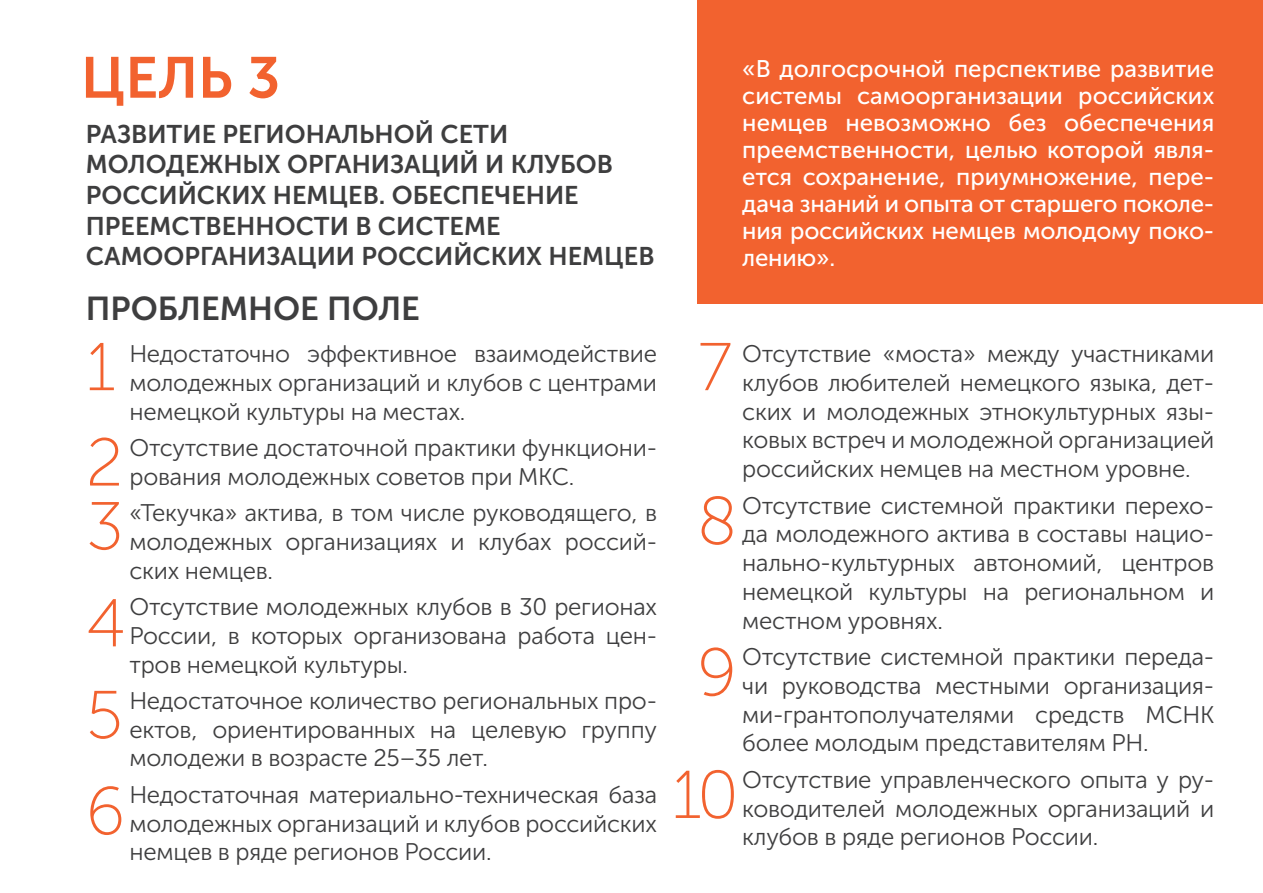
<style>
.page{position:relative;width:1263px;height:893px;background:#fff}
.page>*{position:absolute;margin:0;border:0;box-sizing:border-box;transform-origin:0 0}
.t1{font:67.5px/93.9px "Museo Sans Cyrl 100";color:#f2622f;text-align:center}
.t2{font:57.6px "Museo Sans Cyrl 700";color:#f2622f}
.t3{font:33px "Museo Sans Cyrl 700";color:#3e3e3f}
.t4{font:25.5px/30.6px "Museo Sans Cyrl 700";color:#3e3e3f}
.t5{font:24px/28.8px "Museo Sans Cyrl 300";letter-spacing:-.01em;color:#3e3e3f;text-align:justify}
.t6{font:24px/27px "Museo Sans Cyrl 500";letter-spacing:-.01em;color:#fff;text-align:justify}
</style>
<div class="page">
<div style="left:697px;top:0;width:566px;height:303px;background:#f2622f"></div>
<h2 class="t2" style="left:81px;top:46px;width:201px">ЦЕЛЬ 3</h2>
<p class="t4" style="left:86px;top:119px;width:570px">РАЗВИТИЕ РЕГИОНАЛЬНОЙ СЕТИ<br>МОЛОДЕЖНЫХ ОРГАНИЗАЦИЙ И КЛУБОВ<br>РОССИЙСКИХ НЕМЦЕВ. ОБЕСПЕЧЕНИЕ<br>ПРЕЕМСТВЕННОСТИ В СИСТЕМЕ<br>САМООРГАНИЗАЦИИ РОССИЙСКИХ НЕМЦЕВ</p>
<p class="t6" style="left:742px;top:56px;width:473px">«В долгосрочной перспективе развитие системы самоорганизации российских немцев невозможно без обеспечения преемственности, целью которой явля&shy;ется сохранение, приумножение, пере&shy;дача знаний и опыта от старшего поколе&shy;ния российских немцев молодому поко&shy;лению».</p>
<h3 class="t3" style="left:86px;top:290px;width:336px">ПРОБЛЕМНОЕ ПОЛЕ</h3>
<h1 class="t1" style="left:86px;top:321px;width:32px">1</h1>
<h1 class="t1" style="left:697px;top:321px;width:36px">7</h1>
<p class="t5" style="left:129px;top:340px;width:529px">Недостаточно эффективное взаимодействие молодежных организаций и клубов с центрами немецкой культуры на местах.</p>
<p class="t5" style="left:129px;top:433px;width:529px">Отсутствие достаточной практики функциони&shy;рования молодежных советов при МКС.</p>
<p class="t5" style="left:129px;top:499px;width:529px">«Текучка» актива, в том числе руководящего, в молодежных организациях и клубах россий&shy;ских немцев.</p>
<p class="t5" style="left:129px;top:592px;width:529px">Отсутствие молодежных клубов в 30 регионах России, в которых организована работа цен&shy;тров немецкой культуры.</p>
<p class="t5" style="left:129px;top:686px;width:529px">Недостаточное количество региональных про&shy;ектов, ориентированных на целевую группу молодежи в возрасте 25–35 лет.</p>
<p class="t5" style="left:129px;top:780px;width:529px">Недостаточная материально-техническая база молодежных организаций и клубов российских немцев в ряде регионов России.</p>
<h1 class="t1" style="left:86px;top:431px;width:39px;line-height:63.8px;text-align:left">2<br>3</h1>
<h1 class="t1" style="left:697px;top:475px;width:41px">8</h1>
<h1 class="t1" style="left:86px;top:577px;width:42px;text-align:justify">4<br>5<br>6</h1>
<h1 class="t1" style="left:672px;top:612px;width:68px;line-height:122.4px">9<br>10</h1>
<p class="t5" style="left:742px;top:340px;width:474px">Отсутствие «моста» между участниками клубов любителей немецкого языка, дет&shy;ских и молодежных этнокультурных язы&shy;ковых встреч и молодежной организацией российских немцев на местном уровне.</p>
<p class="t5" style="left:742px;top:491px;width:474px">Отсутствие системной практики перехо&shy;да молодежного актива в составы нацио&shy;нально-культурных автономий, центров немецкой культуры на региональном и местном уровнях.</p>
<p class="t5" style="left:742px;top:643px;width:473px">Отсутствие системной практики переда&shy;чи руководства местными организация&shy;ми-грантополучателями средств МСНК более молодым представителям РН.</p>
<p class="t5" style="left:742px;top:765px;width:473px">Отсутствие управленческого опыта у ру&shy;ководителей молодежных организаций и клубов в ряде регионов России.</p>
</div>
